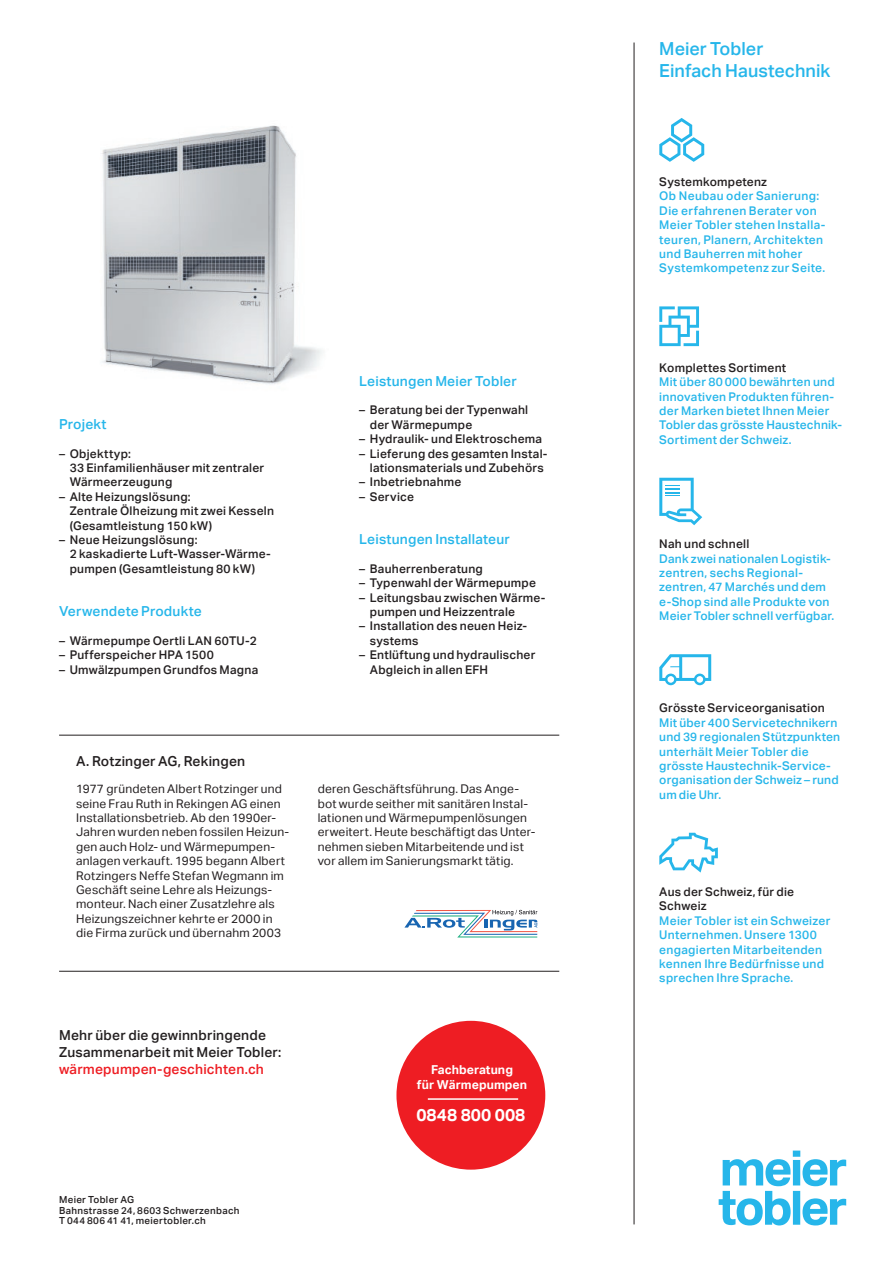
<style>
.page{position:relative;width:893px;height:1263px;background:#fff}
.page>*{position:absolute;margin:0;border:0;box-sizing:border-box;transform-origin:0 0}
.t1{font:500 18px/21.3px "Aktiv Grotesk";color:#26b6ea}
.t2{font:700 17.25px "Aktiv Grotesk";color:#fff}
.t3{font:500 13.8px/17px "Aktiv Grotesk";letter-spacing:.015em;color:#231f20}
.t4{font:500 13.8px "Aktiv Grotesk";letter-spacing:.015em;color:#26b6ea}
.t5{font:500 13.8px "Aktiv Grotesk";letter-spacing:.01em;color:#ee1d23}
.t6{font:700 12.3px/14.7px "Aktiv Grotesk";letter-spacing:.005em;color:#fff;text-align:center}
.t7{font:500 12px/14.4px "Aktiv Grotesk";letter-spacing:.02em;color:#231f20}
.t8{font:500 12px/14.4px "Aktiv Grotesk";letter-spacing:.02em;color:#26b6ea}
.t9{font:12px/14.4px "Aktiv Grotesk";letter-spacing:.02em;color:#231f20}
.t10{font:500 9.75px/10.8px "Aktiv Grotesk";letter-spacing:.03em;color:#231f20}
</style>
<div class="page">
<hr style="left:634px;top:43px;width:1px;height:1181px;background:#231f20">
<svg style="left:719px;top:1150px;width:127px;height:75px"></svg>
<svg style="left:659px;top:654px;width:52px;height:31px"></svg>
<svg style="left:659px;top:478px;width:43px;height:47px"></svg>
<svg style="left:659px;top:118px;width:45px;height:44px"></svg>
<svg style="left:659px;top:833px;width:59px;height:39px"></svg>
<svg style="left:659px;top:306px;width:40px;height:40px"></svg>
<div style="left:396px;top:1021px;width:149px;height:149px;background:#ee1d23;border-radius:50%"></div>
<hr style="left:428px;top:1098px;width:90px;height:2px;background:#fff">
<hr style="left:59px;top:735px;width:500px;height:1px;background:#231f20">
<hr style="left:59px;top:971px;width:500px;height:1px;background:#231f20">
<svg style="left:404px;top:910px;width:133px;height:27px"></svg>
<img style="left:101px;top:125px;width:221px;height:259px">
<p class="t4" style="left:59px;top:416px;width:49px">Projekt</p>
<p class="t7" style="left:70px;top:446px;width:196px;text-indent:-11px">– Objekttyp:<br>33 Einfamilienhäuser mit zentraler<br>Wärmeerzeugung</p>
<p class="t7" style="left:70px;top:489px;width:206px;text-indent:-11px">– Alte Heizungslösung:<br>Zentrale Ölheizung mit zwei Kesseln (Gesamtleistung 150 kW)</p>
<p class="t7" style="left:70px;top:533px;width:203px;text-indent:-11px">– Neue Heizungslösung:<br>2 kaskadierte Luft-Wasser-Wärme&shy;pumpen (Gesamtleistung 80 kW)</p>
<p class="t4" style="left:59px;top:603px;width:144px">Verwendete Produkte</p>
<p class="t7" style="left:59px;top:633px;width:199px">– Wärmepumpe Oertli LAN 60TU-2</p>
<p class="t7" style="left:59px;top:648px;width:156px">– Pufferspeicher HPA 1500</p>
<p class="t7" style="left:59px;top:662px;width:201px">– Umwälzpumpen Grundfos Magna</p>
<p class="t4" style="left:359px;top:373px;width:159px">Leistungen Meier Tobler</p>
<p class="t7" style="left:370px;top:403px;width:160px;text-indent:-11px">– Beratung bei der Typenwahl der Wärmepumpe</p>
<p class="t7" style="left:359px;top:432px;width:184px">– Hydraulik- und Elektroschema</p>
<p class="t7" style="left:359px;top:446px;width:190px;text-align:center">– Lieferung des gesamten Instal&shy;lationsmaterials und Zubehörs</p>
<p class="t7" style="left:359px;top:475px;width:104px">– Inbetriebnahme</p>
<p class="t7" style="left:359px;top:489px;width:56px">– Service</p>
<p class="t4" style="left:359px;top:531px;width:152px">Leistungen Installateur</p>
<p class="t7" style="left:359px;top:561px;width:125px">– Bauherrenberatung</p>
<p class="t7" style="left:359px;top:576px;width:178px">– Typenwahl der Wärmepumpe</p>
<p class="t7" style="left:370px;top:590px;width:177px;text-indent:-11px">– Leitungsbau zwischen Wärme&shy;pumpen und Heizzentrale</p>
<p class="t7" style="left:370px;top:619px;width:159px;text-indent:-11px">– Installation des neuen Heiz&shy;systems</p>
<p class="t7" style="left:370px;top:648px;width:167px;text-indent:-11px">– Entlüftung und hydraulischer<br>Abgleich in allen EFH</p>
<p class="t3" style="left:76px;top:753px;width:171px">A. Rotzinger AG, Rekingen</p>
<p class="t9" style="left:76px;top:782px;width:214px">1977 gründeten Albert Rotzinger und seine Frau Ruth in Rekingen AG einen Installationsbetrieb. Ab den 1990er-Jahren wurden neben fossilen Heizun&shy;gen auch Holz- und Wärmepumpen&shy;anlagen verkauft. 1995 begann Albert Rotzingers Neffe Stefan Wegmann im Geschäft seine Lehre als Heizungs&shy;monteur. Nach einer Zusatzlehre als Heizungszeichner kehrte er 2000 in die Firma zurück und übernahm 2003</p>
<p class="t9" style="left:318px;top:782px;width:219px">deren Geschäftsführung. Das Ange&shy;bot wurde seither mit sanitären Instal&shy;lationen und Wärmepumpenlösungen erweitert. Heute beschäftigt das Unter&shy;nehmen sieben Mitarbeitende und ist vor allem im Sanierungsmarkt tätig.</p>
<p class="t3" style="left:59px;top:1026px;width:224px">Mehr über die gewinnbringende<br>Zusammenarbeit mit Meier Tobler:</p>
<p class="t5" style="left:59px;top:1061px;width:206px">wärmepumpen-geschichten.ch</p>
<p class="t10" style="left:59px;top:1194px;width:182px">Meier Tobler AG<br>Bahnstrasse 24, 8603 Schwerzenbach<br>T 044 806 41 41, meiertobler.ch</p>
<p class="t6" style="left:417px;top:1062px;width:112px">Fachberatung<br>für Wärmepumpen</p>
<h2 class="t2" style="left:416px;top:1104px;width:111px">0848 800 008</h2>
<h1 class="t1" style="left:659px;top:39px;width:173px">Meier Tobler<br>Einfach Haustechnik</h1>
<p class="t7" style="left:659px;top:175px;width:109px">Systemkompetenz</p>
<p class="t8" style="left:659px;top:189px;width:168px">Ob Neubau oder Sanierung:<br>Die erfahrenen Berater von<br>Meier Tobler stehen Installa&shy;teuren, Planern, Architekten und Bauherren mit hoher<br>Systemkompetenz zur Seite.</p>
<p class="t7" style="left:659px;top:360px;width:128px">Komplettes Sortiment</p>
<p class="t8" style="left:659px;top:375px;width:184px">Mit über 80 000 bewährten und innovativen Produkten führen&shy;der Marken bietet Ihnen Meier<br>Tobler das grösste Haustechnik-<br>Sortiment der Schweiz.</p>
<p class="t7" style="left:659px;top:537px;width:92px">Nah und schnell</p>
<p class="t8" style="left:659px;top:551px;width:177px">Dank zwei nationalen Logistik&shy;zentren, sechs Regional&shy;zentren, 47 Marchés und dem e-Shop sind alle Produkte von<br>Meier Tobler schnell verfügbar.</p>
<p class="t7" style="left:659px;top:701px;width:167px">Grösste Serviceorganisation</p>
<p class="t8" style="left:659px;top:715px;width:182px">Mit über 400 Servicetechnikern und 39 regionalen Stützpunkten unterhält Meier Tobler die grösste Haustechnik-Service&shy;organisation der Schweiz – rund um die Uhr.</p>
<p class="t7" style="left:659px;top:885px;width:136px">Aus der Schweiz, für die<br>Schweiz</p>
<p class="t8" style="left:659px;top:913px;width:173px">Meier Tobler ist ein Schweizer<br>Unternehmen. Unsere 1300 engagierten Mitarbeitenden kennen Ihre Bedürfnisse und sprechen Ihre Sprache.</p>
</div>
